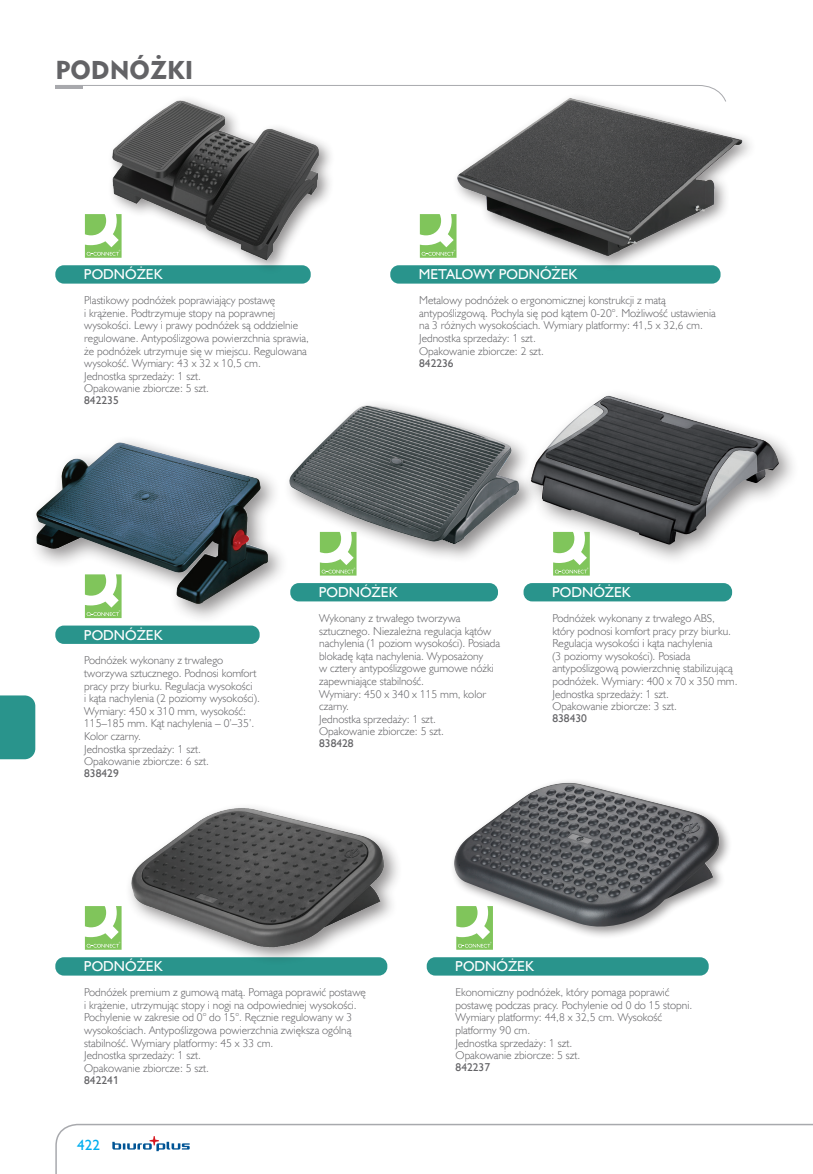
<style>
.page{position:relative;width:813px;height:1174px;background:#fff}
.page>*{position:absolute;margin:0;border:0;box-sizing:border-box;transform-origin:0 0}
.Rozdziały_nie_do_spisu{font:25.65px "Geometric 415 Blk EU";color:#636366}
.t1{font:15px "Humanst 521 EU";color:#00aeef}
.Nazwa_modułu_A{font:14.4px "Humanst 521 EU";color:#fff}
.opis_produktów{font:11.4px/12.6px "Humanst 521 Lt EU";color:#636366}
.opis_produktów-2{font:11.4px "Humanst 521 EU";color:#636366}
</style>
<div class="page">
<svg style="left:391px;top:85px;width:330px;height:8px"></svg>
<svg style="left:55px;top:1123px;width:757px;height:51px"></svg>
<svg style="left:112px;top:1136px;width:77px;height:15px"></svg>
<div style="left:0;top:695px;width:35px;height:64px;background:#29948c"></div>
<img style="left:55px;top:85px;width:336px;height:199px">
<div style="left:426px;top:957px;width:282px;height:18px;background:#29948c;border-radius:9px"></div>
<svg style="left:456px;top:940px;width:36px;height:9px"></svg>
<div style="left:449px;top:778px;width:283px;height:162px;background:#231f20;opacity:.5"></div>
<img style="left:454px;top:782px;width:265px;height:146px">
<div style="left:55px;top:957px;width:332px;height:18px;background:#29948c;border-radius:9px"></div>
<svg style="left:85px;top:906px;width:36px;height:43px"></svg>
<div style="left:124px;top:802px;width:279px;height:163px;background:#231f20;opacity:.5"></div>
<img style="left:128px;top:808px;width:259px;height:144px">
<div style="left:390px;top:265px;width:330px;height:19px;background:#29948c;border-radius:9px"></div>
<svg style="left:419px;top:214px;width:32px;height:44px"></svg>
<div style="left:451px;top:93px;width:306px;height:178px;background:#231f20;opacity:.5"></div>
<img style="left:456px;top:93px;width:290px;height:164px">
<div style="left:282px;top:398px;width:257px;height:166px;background:#231f20;opacity:.5"></div>
<img style="left:288px;top:405px;width:231px;height:139px">
<div style="left:290px;top:583px;width:207px;height:18px;background:#29948c;border-radius:9px"></div>
<svg style="left:320px;top:532px;width:36px;height:43px"></svg>
<div style="left:55px;top:625px;width:204px;height:19px;background:#29948c;border-radius:9px"></div>
<div style="left:28px;top:434px;width:261px;height:191px;background:#231f20;opacity:.5"></div>
<img style="left:36px;top:442px;width:232px;height:162px">
<div style="left:523px;top:583px;width:208px;height:18px;background:#29948c;border-radius:9px"></div>
<svg style="left:553px;top:566px;width:36px;height:9px"></svg>
<div style="left:522px;top:388px;width:278px;height:178px;background:#231f20;opacity:.5"></div>
<img style="left:548px;top:396px;width:60px;height:49px">
<p class="Rozdziały_nie_do_spisu" style="left:55px;top:54px;width:139px">PODNÓŻKI</p>
<p class="Nazwa_modułu_A" style="left:84px;top:265px;width:80px">PODNÓŻEK</p>
<p class="opis_produktów" style="left:84px;top:294px;width:226px">Plastikowy podnóżek poprawiający postawę<br>i krążenie. Podtrzymuje stopy na poprawnej wysokości. Lewy i prawy podnóżek są oddzielnie regulowane. Antypoślizgowa powierzchnia sprawia, że podnóżek utrzymuje się w miejscu. Regulowana wysokość. Wymiary: 43 x 32 x 10,5 cm.</p>
<p class="opis_produktów" style="left:84px;top:369px;width:118px">Jednostka sprzedaży: 1 szt.</p>
<p class="opis_produktów" style="left:84px;top:382px;width:126px">Opakowanie zbiorcze: 5 szt.</p>
<p class="opis_produktów-2" style="left:84px;top:393px;width:36px">842235</p>
<p class="Nazwa_modułu_A" style="left:418px;top:265px;width:160px">METALOWY PODNÓŻEK</p>
<p class="opis_produktów" style="left:419px;top:294px;width:298px">Metalowy podnóżek o ergonomicznej konstrukcji z matą antypoślizgową. Pochyla się pod kątem 0-20°. Możliwość ustawienia na 3 różnych wysokościach. Wymiary platformy: 41,5 x 32,6 cm.</p>
<p class="opis_produktów" style="left:419px;top:331px;width:118px">Jednostka sprzedaży: 1 szt.</p>
<p class="opis_produktów" style="left:419px;top:344px;width:126px">Opakowanie zbiorcze: 2 szt.</p>
<p class="opis_produktów-2" style="left:419px;top:356px;width:36px">842236</p>
<p class="Nazwa_modułu_A" style="left:84px;top:626px;width:80px">PODNÓŻEK</p>
<p class="opis_produktów" style="left:84px;top:654px;width:177px">Podnóżek wykonany z trwałego tworzywa sztucznego. Podnosi komfort pracy przy biurku. Regulacja wysokości<br>i kąta nachylenia (2 poziomy wysokości).<br>Wymiary: 450 x 310 mm, wysokość:<br>115–185 mm. Kąt nachylenia – 0’–35’.<br>Kolor czarny.</p>
<p class="opis_produktów" style="left:84px;top:742px;width:118px">Jednostka sprzedaży: 1 szt.</p>
<p class="opis_produktów" style="left:84px;top:755px;width:126px">Opakowanie zbiorcze: 6 szt.</p>
<p class="opis_produktów-2" style="left:84px;top:766px;width:36px">838429</p>
<p class="Nazwa_modułu_A" style="left:318px;top:583px;width:80px">PODNÓŻEK</p>
<p class="opis_produktów" style="left:319px;top:611px;width:182px">Wykonany z trwałego tworzywa sztucznego. Niezależna regulacja kątów nachylenia (1 poziom wysokości). Posiada blokadę kąta nachylenia. Wyposażony<br>w cztery antypoślizgowe gumowe nóżki zapewniające stabilność.<br>Wymiary: 450 x 340 x 115 mm, kolor czarny.</p>
<p class="opis_produktów" style="left:319px;top:712px;width:118px">Jednostka sprzedaży: 1 szt.</p>
<p class="opis_produktów" style="left:319px;top:725px;width:126px">Opakowanie zbiorcze: 5 szt.</p>
<p class="opis_produktów-2" style="left:319px;top:736px;width:36px">838428</p>
<p class="Nazwa_modułu_A" style="left:552px;top:583px;width:80px">PODNÓŻEK</p>
<p class="opis_produktów" style="left:552px;top:611px;width:187px">Podnóżek wykonany z trwałego ABS, który podnosi komfort pracy przy biurku.<br>Regulacja wysokości i kąta nachylenia<br>(3 poziomy wysokości). Posiada antypoślizgową powierzchnię stabilizującą podnóżek. Wymiary: 400 x 70 x 350 mm.</p>
<p class="opis_produktów" style="left:552px;top:687px;width:118px">Jednostka sprzedaży: 1 szt.</p>
<p class="opis_produktów" style="left:552px;top:700px;width:126px">Opakowanie zbiorcze: 3 szt.</p>
<p class="opis_produktów-2" style="left:552px;top:711px;width:36px">838430</p>
<p class="Nazwa_modułu_A" style="left:84px;top:957px;width:80px">PODNÓŻEK</p>
<p class="opis_produktów" style="left:84px;top:985px;width:283px">Podnóżek premium z gumową matą. Pomaga poprawić postawę i krążenie, utrzymując stopy i nogi na odpowiedniej wysokości.<br>Pochylenie w zakresie od 0° do 15°. Ręcznie regulowany w 3 wysokościach. Antypoślizgowa powierzchnia zwiększa ogólną stabilność. Wymiary platformy: 45 x 33 cm.</p>
<p class="opis_produktów" style="left:84px;top:1048px;width:118px">Jednostka sprzedaży: 1 szt.</p>
<p class="opis_produktów" style="left:84px;top:1061px;width:126px">Opakowanie zbiorcze: 5 szt.</p>
<p class="opis_produktów-2" style="left:84px;top:1072px;width:36px">842241</p>
<h2 class="t1" style="left:77px;top:1135px;width:24px">422</h2>
<p class="Nazwa_modułu_A" style="left:455px;top:957px;width:80px">PODNÓŻEK</p>
<p class="opis_produktów" style="left:455px;top:985px;width:238px">Ekonomiczny podnóżek, który pomaga poprawić postawę podczas pracy. Pochylenie od 0 do 15 stopni.<br>Wymiary platformy: 44,8 x 32,5 cm. Wysokość platformy 90 cm.</p>
<p class="opis_produktów" style="left:455px;top:1036px;width:118px">Jednostka sprzedaży: 1 szt.</p>
<p class="opis_produktów" style="left:455px;top:1048px;width:126px">Opakowanie zbiorcze: 5 szt.</p>
<p class="opis_produktów-2" style="left:455px;top:1060px;width:36px">842237</p>
</div>
